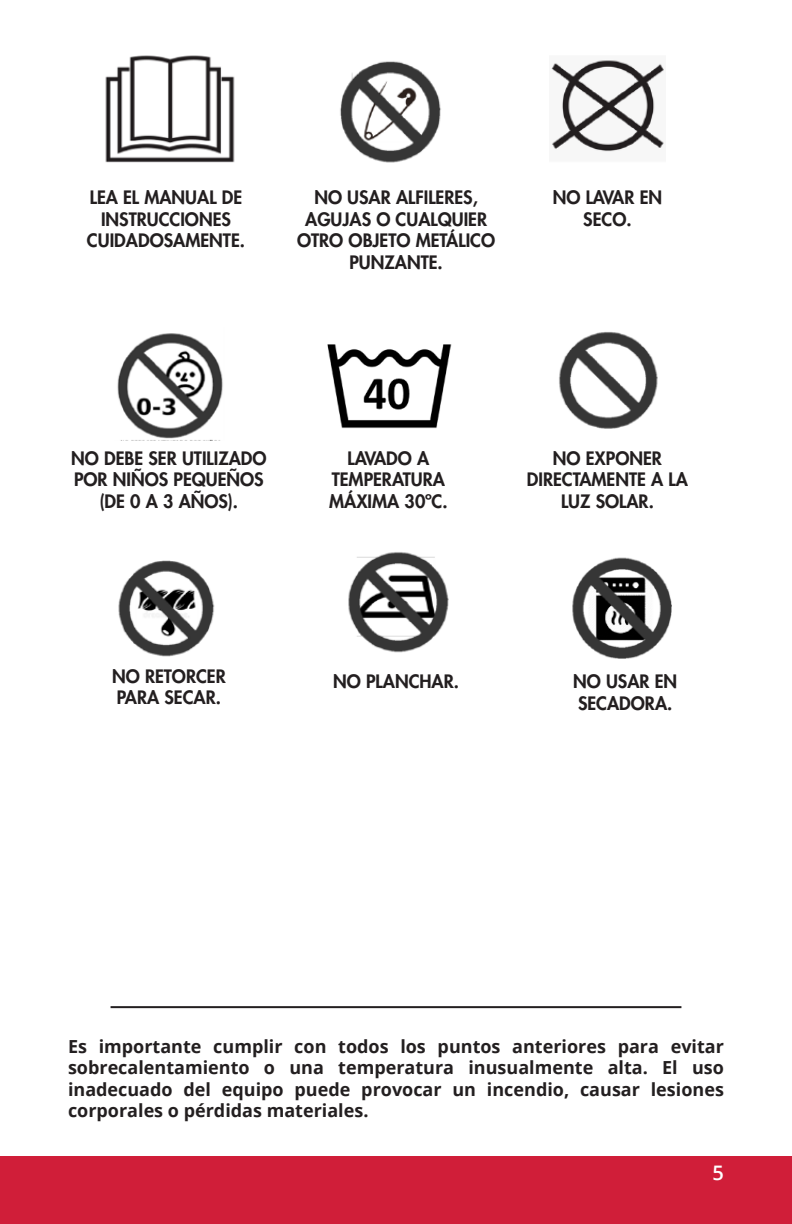
<style>
.page{position:relative;width:792px;height:1224px;background:#fff}
.page>*{position:absolute;margin:0;border:0;box-sizing:border-box;transform-origin:0 0}
.t1{font:600 20px "Open Sans";color:#fff}
.t2{font:800 18px/21.6px "Futura Std";color:#231f20;text-align:center}
.t3{font:700 18px/21.6px "Open Sans";color:#231f20;text-align:justify}
</style>
<div class="page">
<div style="left:0;top:1156px;width:792px;height:68px;background:#d01e39"></div>
<img style="left:105px;top:55px;width:130px;height:108px">
<img style="left:340px;top:61px;width:101px;height:102px">
<img style="left:348px;top:552px;width:101px;height:101px">
<img style="left:559px;top:332px;width:99px;height:97px">
<img style="left:572px;top:557px;width:100px;height:102px">
<hr style="left:111px;top:1006px;width:570px;height:2px;background:#231f20">
<img style="left:117px;top:333px;width:106px;height:108px">
<img style="left:551px;top:60px;width:113px;height:92px">
<img style="left:118px;top:560px;width:97px;height:97px">
<img style="left:327px;top:344px;width:125px;height:85px">
<p class="t2" style="left:87px;top:187px;width:160px">LEA EL MANUAL DE<br>INSTRUCCIONES<br>CUIDADOSAMENTE.</p>
<p class="t2" style="left:297px;top:187px;width:200px">NO USAR ALFILERES,<br>AGUJAS O CUALQUIER<br>OTRO OBJETO METÁLICO<br>PUNZANTE.</p>
<p class="t2" style="left:553px;top:187px;width:111px">NO LAVAR EN<br>SECO.</p>
<p class="t2" style="left:71px;top:447px;width:197px">NO DEBE SER UTILIZADO<br>POR NIÑOS PEQUEÑOS (DE 0 A 3 AÑOS).</p>
<p class="t2" style="left:112px;top:665px;width:115px;text-align:left">NO RETORCER<br>PARA SECAR.</p>
<p class="t2" style="left:329px;top:447px;width:120px">LAVADO A<br>TEMPERATURA<br>MÁXIMA 30ºC.</p>
<p class="t2" style="left:333px;top:671px;width:127px">NO PLANCHAR.</p>
<p class="t2" style="left:527px;top:447px;width:163px">NO EXPONER<br>DIRECTAMENTE A LA<br>LUZ SOLAR.</p>
<p class="t2" style="left:573px;top:671px;width:106px;text-align:left">NO USAR EN<br>SECADORA.</p>
<p class="t3" style="left:68px;top:1035px;width:657px">Es importante cumplir con todos los puntos anteriores para evitar sobrecalentamiento o una temperatura inusualmente alta. El uso inadecuado del equipo puede provocar un incendio, causar lesiones corporales o pérdidas materiales.</p>
<p class="t1" style="left:713px;top:1160px;width:13px">5</p>
</div>
